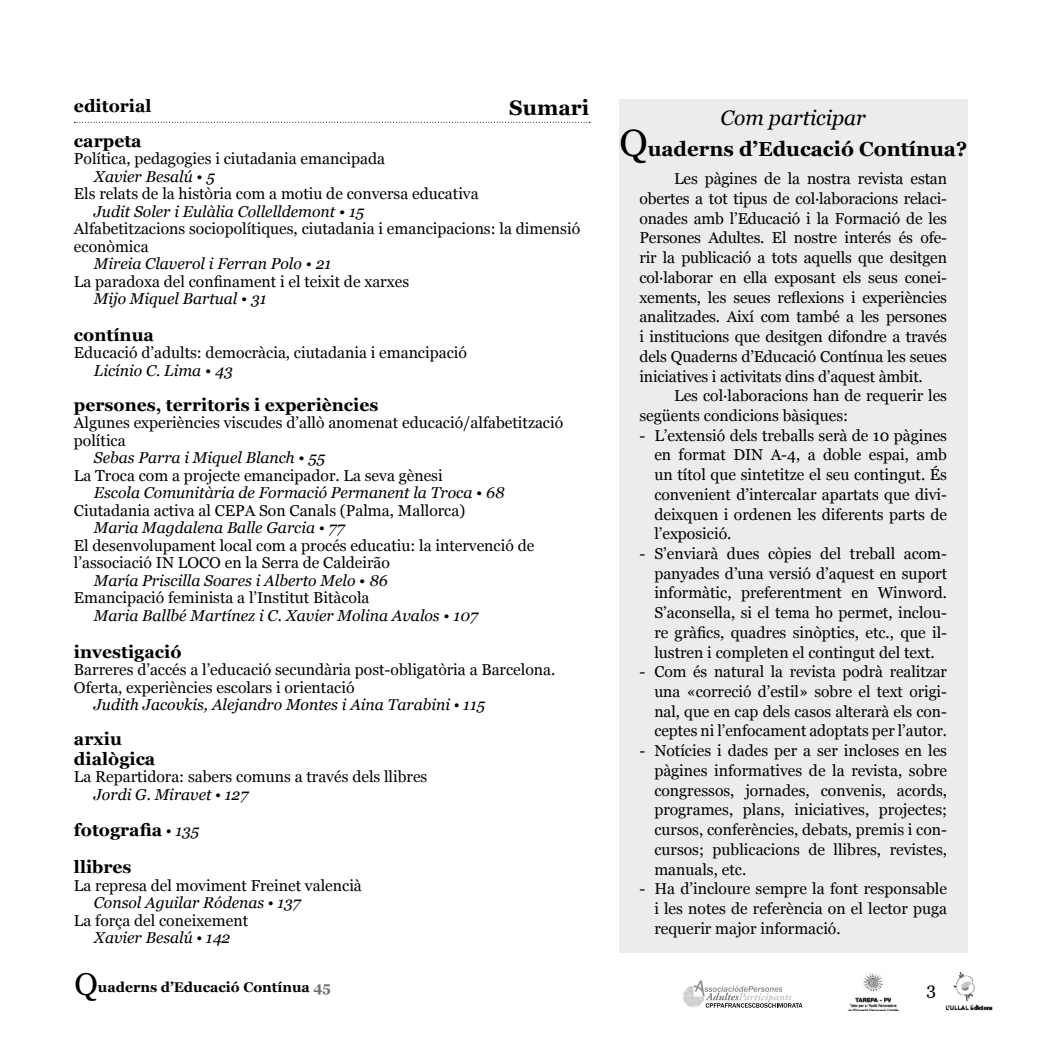
<style>
.page{position:relative;width:1042px;height:1042px;background:#fff}
.page>*{position:absolute;margin:0;border:0;box-sizing:border-box;transform-origin:0 0}
.t1{font:31.5px "Georgia";color:#000}
.t2{font:italic 21px "Georgia";color:#000}
.t3{font:700 21px "Georgia";color:#000}
.t4{font:700 20.3px "Georgia";color:#000}
.sección_indice{font:700 17.5px "Georgia";color:#000}
.t5{font:17.5px "Georgia";color:#000}
.titulo_indice{font:15.75px/19.8px "Georgia";color:#000;text-align:justify}
.autor_indice{font:italic 15.75px "Georgia";color:#000}
.t6{font:700 14px "Georgia";color:#000}
.s1{font-weight:400;font-style:italic;font-size:15.75px}
.s2{font-weight:400;font-size:37.98px}
.s3{color:#6f6f6e}
</style>
<div class="page">
<img style="left:847px;top:973px;width:52px;height:38px">
<svg style="left:683px;top:980px;width:119px;height:27px"></svg>
<img style="left:945px;top:973px;width:48px;height:38px">
<div style="left:619px;top:99px;width:348px;height:853px;background:#ececed"></div>
<svg style="left:74px;top:122px;width:516px;height:1px"></svg>
<p class="sección_indice" style="left:74px;top:92px;width:79px">editorial</p>
<p class="t3" style="left:509px;top:91px;width:82px">Sumari</p>
<p class="sección_indice" style="left:74px;top:127px;width:69px">carpeta</p>
<p class="titulo_indice" style="left:74px;top:148px;width:312px">Política, pedagogies i ciutadania emancipada</p>
<p class="autor_indice" style="left:94px;top:165px;width:123px">Xavier Besalú • 5</p>
<p class="titulo_indice" style="left:74px;top:183px;width:406px">Els relats de la història com a motiu de conversa educativa</p>
<p class="autor_indice" style="left:94px;top:200px;width:272px">Judit Soler i Eulàlia Collelldemont • 15</p>
<p class="titulo_indice" style="left:74px;top:219px;width:508px;line-height:17.5px">Alfabetitzacions sociopolítiques, ciutadania i emancipacions: la dimensió econòmica</p>
<p class="autor_indice" style="left:94px;top:252px;width:239px">Mireia Claverol i Ferran Polo • 21</p>
<p class="titulo_indice" style="left:74px;top:271px;width:337px">La paradoxa del confinament i el teixit de xarxes</p>
<p class="autor_indice" style="left:94px;top:287px;width:174px">Mijo Miquel Bartual • 31</p>
<p class="sección_indice" style="left:74px;top:322px;width:81px">contínua</p>
<p class="titulo_indice" style="left:74px;top:342px;width:394px">Educació d’adults: democràcia, ciutadania i emancipació</p>
<p class="autor_indice" style="left:94px;top:359px;width:140px">Licínio C. Lima • 43</p>
<p class="sección_indice" style="left:74px;top:392px;width:306px">persones, territoris i experiències</p>
<p class="titulo_indice" style="left:74px;top:414px;width:491px;line-height:17.5px">Algunes experiències viscudes d’allò anomenat educació/alfabetització política</p>
<p class="autor_indice" style="left:94px;top:446px;width:233px">Sebas Parra i Miquel Blanch • 55</p>
<p class="titulo_indice" style="left:74px;top:465px;width:370px">La Troca com a projecte emancipador. La seva gènesi</p>
<p class="autor_indice" style="left:94px;top:481px;width:412px">Escola Comunitària de Formació Permanent la Troca • 68</p>
<p class="titulo_indice" style="left:74px;top:500px;width:393px">Ciutadania activa al CEPA Son Canals (Palma, Mallorca)</p>
<p class="autor_indice" style="left:94px;top:516px;width:252px">Maria Magdalena Balle Garcia • 77</p>
<p class="titulo_indice" style="left:74px;top:536px;width:462px;line-height:17.5px">El desenvolupament local com a procés educatiu: la intervenció de l’associació IN LOCO en la Serra de Caldeirão</p>
<p class="autor_indice" style="left:94px;top:569px;width:295px">María Priscilla Soares i Alberto Melo • 86</p>
<p class="titulo_indice" style="left:74px;top:587px;width:297px">Emancipació feminista a l’Institut Bitàcola</p>
<p class="autor_indice" style="left:94px;top:604px;width:385px">Maria Ballbé Martínez i C. Xavier Molina Avalos • 107</p>
<p class="sección_indice" style="left:74px;top:638px;width:109px">investigació</p>
<p class="titulo_indice" style="left:74px;top:660px;width:483px;line-height:17.5px">Barreres d’accés a l’educació secundària post-obligatòria a Barcelona.<br>Oferta, experiències escolars i orientació</p>
<p class="autor_indice" style="left:94px;top:693px;width:393px">Judith Jacovkis, Alejandro Montes i Aina Tarabini • 115</p>
<p class="sección_indice" style="left:74px;top:726px;width:49px">arxiu</p>
<p class="sección_indice" style="left:74px;top:745px;width:83px">dialògica</p>
<p class="titulo_indice" style="left:74px;top:766px;width:355px">La Repartidora: sabers comuns a través dels llibres</p>
<p class="autor_indice" style="left:94px;top:782px;width:156px">Jordi G. Miravet • 127</p>
<p class="sección_indice" style="left:74px;top:817px;width:127px">fotografia <span class="s1">• 135</span></p>
<p class="sección_indice" style="left:74px;top:854px;width:59px">llibres</p>
<p class="titulo_indice" style="left:74px;top:874px;width:289px">La represa del moviment Freinet valencià</p>
<p class="autor_indice" style="left:94px;top:891px;width:208px">Consol Aguilar Ródenas • 137</p>
<p class="titulo_indice" style="left:74px;top:909px;width:176px">La força del coneixement</p>
<p class="autor_indice" style="left:94px;top:926px;width:138px">Xavier Besalú • 142</p>
<p class="t2" style="left:720px;top:102px;width:147px">Com participar</p>
<p class="t4" style="left:619px;top:134px;width:349px"><span class="s2">Q</span>uaderns d’Educació Contínua?</p>
<p class="titulo_indice" style="left:639px;top:168px;width:309px;text-indent:35px">Les pàgines de la nostra revista estan obertes a tot tipus de col·laboracions relaci&shy;onades amb l’Educació i la Formació de les Persones Adultes. El nostre interés és ofe&shy;rir la publicació a tots aquells que desitgen col·laborar en ella exposant els seus conei&shy;xements, les seues reflexions i experiències analitzades. Així com també a les persones i institucions que desitgen difondre a través dels Quaderns d’Educació Contínua les seues iniciatives i activitats dins d’aquest àmbit.</p>
<p class="titulo_indice" style="left:639px;top:385px;width:309px;text-indent:35px">Les col·laboracions han de requerir les següents condicions bàsiques:</p>
<p class="titulo_indice" style="left:654px;top:425px;width:294px;text-indent:-15px">- L’extensió dels treballs serà de 10 pàgines en format DIN A-4, a doble espai, amb un títol que sintetitze el seu contingut. És convenient d’intercalar apartats que divi&shy;deixquen i ordenen les diferents parts de l’exposició.</p>
<p class="titulo_indice" style="left:654px;top:543px;width:294px;text-indent:-15px">- S’enviarà dues còpies del treball acom&shy;panyades d’una versió d’aquest en suport informàtic, preferentment en Winword.<br>S’aconsella, si el tema ho permet, inclou&shy;re gràfics, quadres sinòptics, etc., que il· lustren i completen el contingut del text.</p>
<p class="titulo_indice" style="left:654px;top:661px;width:294px;text-indent:-15px">- Com és natural la revista podrà realitzar una «correció d’estil» sobre el text origi&shy;nal, que en cap dels casos alterarà els con&shy;ceptes ni l’enfocament adoptats per l’autor.</p>
<p class="titulo_indice" style="left:654px;top:740px;width:294px;text-indent:-15px">- Notícies i dades per a ser incloses en les pàgines informatives de la revista, sobre congressos, jornades, convenis, acords, programes, plans, iniciatives, projectes; cursos, conferències, debats, premis i con&shy;cursos; publicacions de llibres, revistes, manuals, etc.</p>
<p class="titulo_indice" style="left:654px;top:878px;width:294px;text-indent:-15px">- Ha d’incloure sempre la font responsable i les notes de referència on el lector puga requerir major informació.</p>
<h1 class="t1" style="left:74px;top:961px;width:25px">Q</h1>
<p class="t6" style="left:98px;top:976px;width:234px">uaderns d’Educació Contínua <span class="s3">45</span></p>
<p class="t5" style="left:926px;top:975px;width:11px">3</p>
</div>
